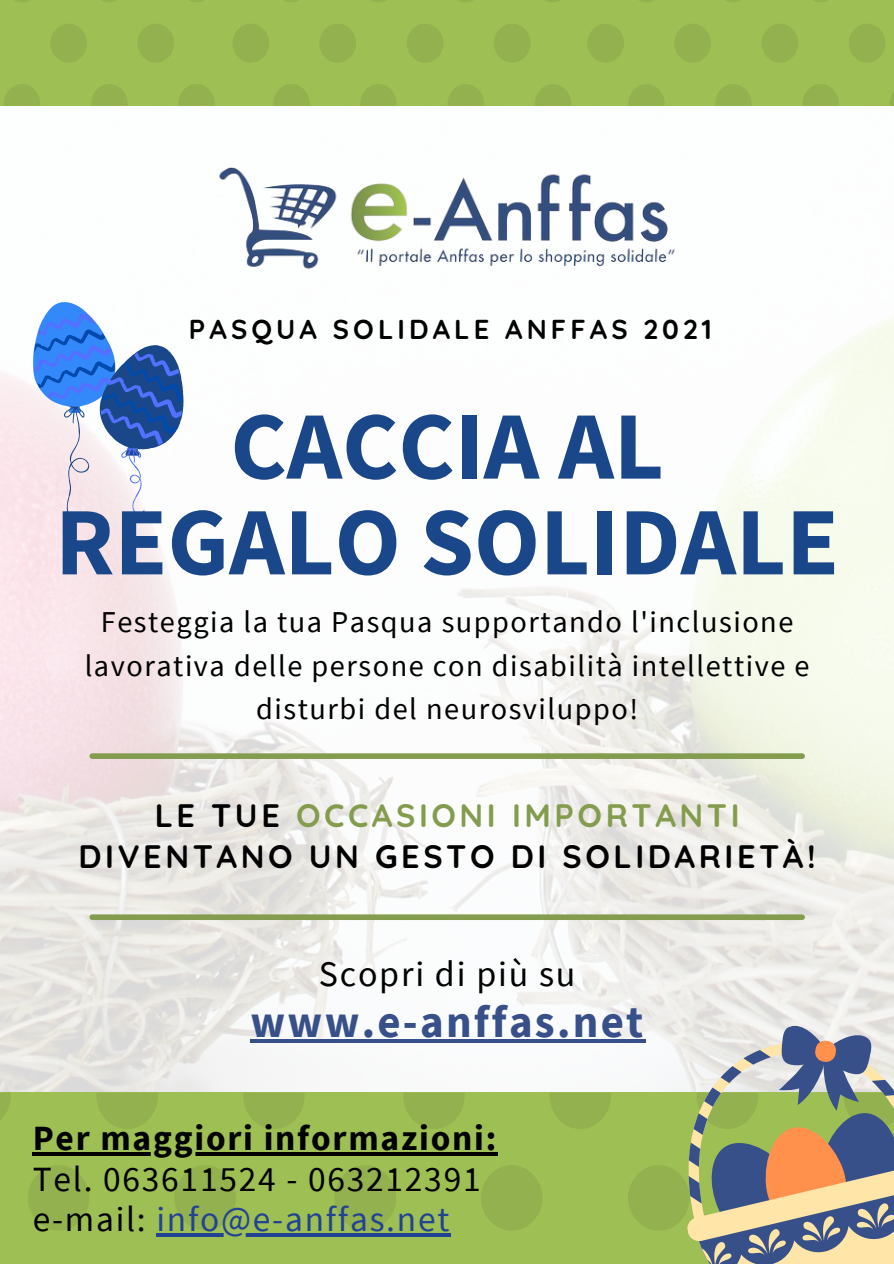
<style>
.page{position:relative;width:894px;height:1264px;background:#fff}
.page>*{position:absolute;margin:0;border:0;box-sizing:border-box;transform-origin:0 0}
.t1{font:700 96.6px "Source Sans Pro";color:#1a4789}
.t2{font:700 44.85px "Source Sans Pro";letter-spacing:.05em;color:#37508a}
.t3{font:36px "Source Sans Pro";letter-spacing:.05em;color:#000}
.t4{font:700 35.4px "Source Sans Pro";letter-spacing:.05em;color:#000}
.t5{font:35.4px "Source Sans Pro";letter-spacing:.05em;color:#224394}
.t6{font:35.4px "Source Sans Pro";letter-spacing:.05em;color:#000}
.t7{font:700 32.4px "Quicksand";letter-spacing:.11em;color:#000}
.t8{font:700 32.4px "Quicksand";letter-spacing:.11em;color:#839c4d}
.t9{font:30.3px/44px "Source Sans Pro";letter-spacing:.05em;color:#000;text-align:center}
.t10{font:700 27.3px "Quicksand";letter-spacing:.15em;color:#000}
.s1{color:#000}
</style>
<div class="page">
<img style="left:0;top:318px;width:893px;height:774px">
<div style="left:0;top:1092px;width:325px;height:171px;background:#9ebf53"></div>
<div style="left:325px;top:1092px;width:568px;height:171px;background:#9ebf53"></div>
<svg style="left:28px;top:1165px;width:61px;height:65px"></svg>
<svg style="left:175px;top:1165px;width:61px;height:65px"></svg>
<svg style="left:244px;top:1093px;width:60px;height:35px"></svg>
<svg style="left:0;top:1093px;width:11px;height:27px"></svg>
<svg style="left:97px;top:1093px;width:61px;height:35px"></svg>
<svg style="left:335px;top:1165px;width:61px;height:65px"></svg>
<svg style="left:481px;top:1165px;width:61px;height:65px"></svg>
<svg style="left:404px;top:1093px;width:60px;height:35px"></svg>
<svg style="left:550px;top:1093px;width:60px;height:35px"></svg>
<svg style="left:628px;top:1017px;width:266px;height:246px"></svg>
<img style="left:219px;top:167px;width:456px;height:102px">
<svg style="left:33px;top:302px;width:150px;height:218px"></svg>
<div style="left:92px;top:753px;width:710px;height:6px;background:#839c4d"></div>
<div style="left:92px;top:914px;width:710px;height:6px;background:#839c4d"></div>
<div style="left:581px;top:0;width:312px;height:106px;background:#9ebf53"></div>
<div style="left:0;top:0;width:227px;height:106px;background:#9ebf53"></div>
<div style="left:227px;top:0;width:356px;height:106px;background:#9ebf53"></div>
<svg style="left:587px;top:24px;width:36px;height:38px"></svg>
<svg style="left:762px;top:24px;width:36px;height:38px"></svg>
<svg style="left:674px;top:24px;width:36px;height:38px"></svg>
<svg style="left:849px;top:24px;width:36px;height:38px"></svg>
<svg style="left:628px;top:84px;width:36px;height:21px"></svg>
<svg style="left:890px;top:94px;width:3px;height:11px"></svg>
<svg style="left:803px;top:84px;width:35px;height:21px"></svg>
<svg style="left:715px;top:84px;width:36px;height:21px"></svg>
<svg style="left:639px;top:0;width:14px;height:2px"></svg>
<svg style="left:726px;top:0;width:14px;height:2px"></svg>
<svg style="left:814px;top:0;width:14px;height:2px"></svg>
<svg style="left:50px;top:24px;width:37px;height:38px"></svg>
<svg style="left:138px;top:24px;width:36px;height:38px"></svg>
<svg style="left:179px;top:84px;width:35px;height:21px"></svg>
<svg style="left:91px;top:84px;width:36px;height:21px"></svg>
<svg style="left:4px;top:84px;width:36px;height:21px"></svg>
<svg style="left:190px;top:0;width:13px;height:2px"></svg>
<svg style="left:15px;top:0;width:14px;height:2px"></svg>
<svg style="left:102px;top:0;width:14px;height:2px"></svg>
<svg style="left:233px;top:24px;width:36px;height:38px"></svg>
<svg style="left:407px;top:24px;width:36px;height:38px"></svg>
<svg style="left:319px;top:24px;width:37px;height:38px"></svg>
<svg style="left:494px;top:24px;width:36px;height:38px"></svg>
<svg style="left:274px;top:84px;width:36px;height:21px"></svg>
<svg style="left:535px;top:84px;width:36px;height:21px"></svg>
<svg style="left:448px;top:84px;width:36px;height:21px"></svg>
<svg style="left:361px;top:84px;width:35px;height:21px"></svg>
<svg style="left:546px;top:0;width:14px;height:2px"></svg>
<svg style="left:285px;top:0;width:14px;height:2px"></svg>
<svg style="left:372px;top:0;width:13px;height:2px"></svg>
<svg style="left:459px;top:0;width:14px;height:2px"></svg>
<hr style="left:250px;top:1039px;width:395px;height:3px;background:#37508a">
<hr style="left:33px;top:1152px;width:465px;height:3px;background:#000">
<hr style="left:156px;top:1233px;width:295px;height:3px;background:#224394">
<p class="t10" style="left:189px;top:311px;width:524px">PASQUA SOLIDALE ANFFAS 2021</p>
<p class="t1" style="left:230px;top:383px;width:435px">CACCIA AL</p>
<p class="t1" style="left:55px;top:479px;width:785px">REGALO SOLIDALE</p>
<p class="t9" style="left:85px;top:599px;width:726px">Festeggia la tua Pasqua supportando l'inclusione lavorativa delle persone con disabilità intellettive e disturbi del neurosviluppo!</p>
<p class="t8" style="left:155px;top:794px;width:586px"><span class="s1">LE TUE</span> OCCASIONI IMPORTANTI</p>
<p class="t7" style="left:79px;top:835px;width:738px">DIVENTANO UN GESTO DI SOLIDARIETÀ!</p>
<p class="t3" style="left:319px;top:951px;width:258px">Scopri di più su</p>
<p class="t2" style="left:250px;top:993px;width:394px">www.e-anffas.net</p>
<p class="t4" style="left:33px;top:1115px;width:465px">Per maggiori informazioni:</p>
<p class="t6" style="left:33px;top:1155px;width:449px">Tel. 063611524 - 063212391</p>
<p class="t5" style="left:33px;top:1196px;width:418px"><span class="s1">e-mail:</span> info@e-anffas.net</p>
</div>
